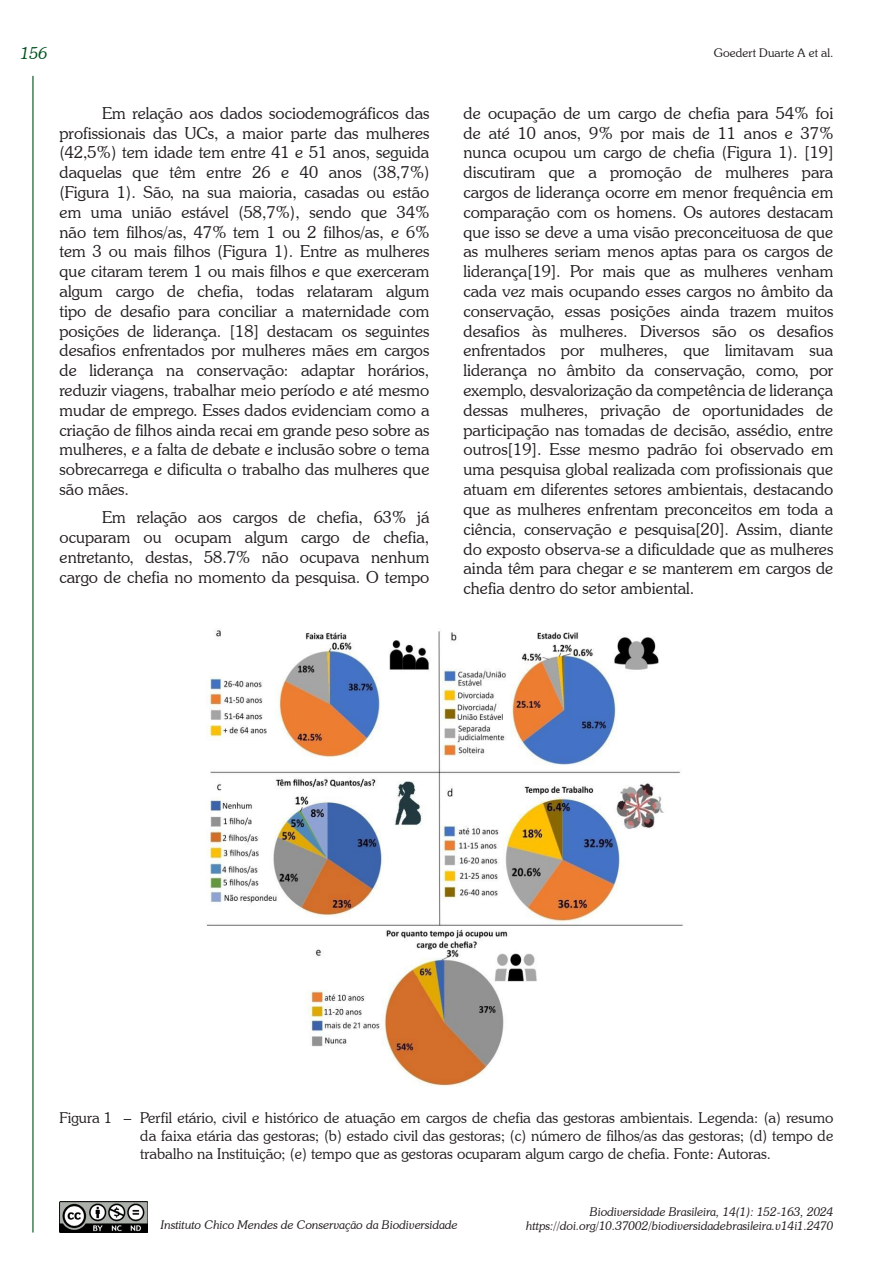
<style>
.page{position:relative;width:893px;height:1263px;background:#fff}
.page>*{position:absolute;margin:0;border:0;box-sizing:border-box;transform-origin:0 0}
.texto{font:300 16.5px/19.8px "Souvenir IT Cby BT";color:#231f20;text-align:justify}
.t1{font:italic 300 16.5px "Souvenir IT Cby BT";color:#00531e}
.figura{font:300 15px/18px "Souvenir IT Cby BT";color:#231f20;text-align:justify}
.t2{font:italic 300 12px/14.4px "Souvenir IT Cby BT";color:#231f20;text-align:right}
.t3{font:300 12px "Souvenir IT Cby BT";color:#231f20}
</style>
<div class="page">
<hr style="left:32px;top:76px;width:2px;height:1156px;background:#00531e">
<img style="left:60px;top:1201px;width:88px;height:31px">
<img style="left:207px;top:630px;width:476px;height:456px">
<p class="t1" style="left:20px;top:43px;width:29px">156</p>
<p class="texto" style="left:60px;top:103px;width:371px;text-indent:43px">Em relação aos dados sociodemográficos das profissionais das UCs, a maior parte das mulheres (42,5%) tem idade tem entre 41 e 51 anos, seguida daquelas que têm entre 26 e 40 anos (38,7%) (Figura 1). São, na sua maioria, casadas ou estão em uma união estável (58,7%), sendo que 34% não tem filhos/as, 47% tem 1 ou 2 filhos/as, e 6% tem 3 ou mais filhos (Figura 1). Entre as mulheres que citaram terem 1 ou mais filhos e que exerceram algum cargo de chefia, todas relataram algum tipo de desafio para conciliar a maternidade com posições de liderança. [18] destacam os seguintes desafios enfrentados por mulheres mães em cargos de liderança na conservação: adaptar horários, reduzir viagens, trabalhar meio período e até mesmo mudar de emprego. Esses dados evidenciam como a criação de filhos ainda recai em grande peso sobre as mulheres, e a falta de debate e inclusão sobre o tema sobrecarrega e dificulta o trabalho das mulheres que são mães.</p>
<p class="texto" style="left:60px;top:507px;width:371px;text-indent:43px">Em relação aos cargos de chefia, 63% já ocuparam ou ocupam algum cargo de chefia, entretanto, destas, 58.7% não ocupava nenhum cargo de chefia no momento da pesquisa. O tempo</p>
<p class="t3" style="left:714px;top:46px;width:121px">Goedert Duarte A et al.</p>
<p class="texto" style="left:463px;top:103px;width:371px">de ocupação de um cargo de chefia para 54% foi de até 10 anos, 9% por mais de 11 anos e 37% nunca ocupou um cargo de chefia (Figura 1). [19] discutiram que a promoção de mulheres para cargos de liderança ocorre em menor frequência em comparação com os homens. Os autores destacam que isso se deve a uma visão preconceituosa de que as mulheres seriam menos aptas para os cargos de liderança[19]. Por mais que as mulheres venham cada vez mais ocupando esses cargos no âmbito da conservação, essas posições ainda trazem muitos desafios às mulheres. Diversos são os desafios enfrentados por mulheres, que limitavam sua liderança no âmbito da conservação, como, por exemplo, desvalorização da competência de liderança dessas mulheres, privação de oportunidades de participação nas tomadas de decisão, assédio, entre outros[19]. Esse mesmo padrão foi observado em uma pesquisa global realizada com profissionais que atuam em diferentes setores ambientais, destacando que as mulheres enfrentam preconceitos em toda a ciência, conservação e pesquisa[20]. Assim, diante do exposto observa-se a dificuldade que as mulheres ainda têm para chegar e se manterem em cargos de chefia dentro do setor ambiental.</p>
<p class="figura" style="left:140px;top:1108px;width:695px;text-indent:-81px">Figura 1 – Perfil etário, civil e histórico de atuação em cargos de chefia das gestoras ambientais. Legenda: (a) resumo da faixa etária das gestoras; (b) estado civil das gestoras; (c) número de filhos/as das gestoras; (d) tempo de trabalho na Instituição; (e) tempo que as gestoras ocuparam algum cargo de chefia. Fonte: Autoras.</p>
<p class="t2" style="left:161px;top:1217px;width:298px">Instituto Chico Mendes de Conservação da Biodiversidade</p>
<p class="t2" style="left:526px;top:1204px;width:309px">Biodiversidade Brasileira, 14(1): 152-163, 2024 https://doi.org/10.37002/biodiversidadebrasileira.v14i1.2470</p>
</div>
